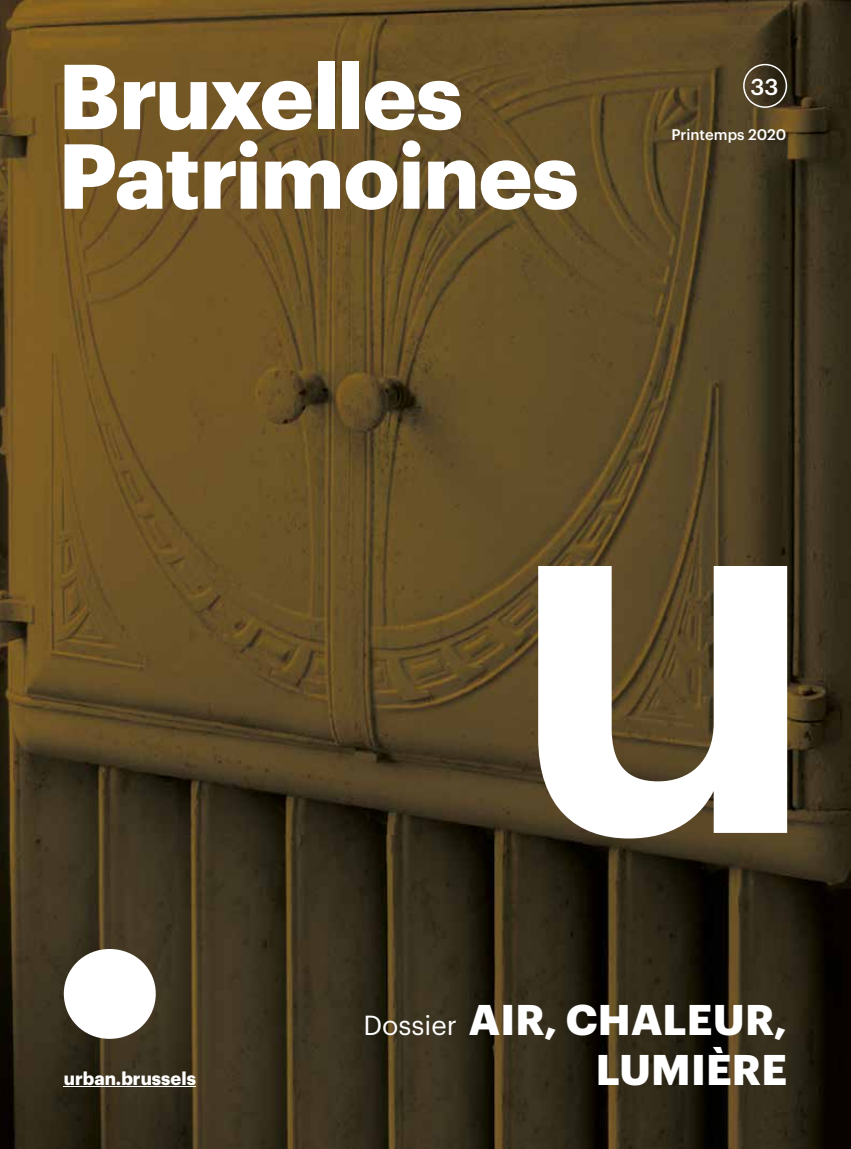
<style>
.page{position:relative;width:851px;height:1149px;background:#fff}
.page>*{position:absolute;margin:0;border:0;box-sizing:border-box;transform-origin:0 0}
.t1{font:700 90px/79.5px "Graphik";letter-spacing:-.015em;color:#fff}
.t2{font:700 42px/50.6px "Graphik";letter-spacing:.005em;color:#fff;text-align:right}
.t3{font:500 22.5px "Graphik";color:#fff}
.t4{font:700 18px "Graphik";color:#fff}
.t5{font:500 15px "Graphik";color:#fff}
.s1{font-weight:400;font-size:27px}
</style>
<div class="page">
<img style="left:0;top:0;width:850px;height:1148px">
<svg style="left:538px;top:566px;width:249px;height:272px"></svg>
<div style="left:64px;top:948px;width:92px;height:90px;background:#fff;border-radius:50%"></div>
<svg style="left:743px;top:64px;width:44px;height:44px;background:#504633"></svg>
<hr style="left:64px;top:1086px;width:132px;height:1px;background:#fff">
<h1 class="t1" style="left:58px;top:49px;width:521px">Bruxelles<br>Patrimoines</h1>
<p class="t3" style="left:750px;top:70px;width:30px">33</p>
<p class="t5" style="left:671px;top:123px;width:116px">Printemps 2020</p>
<p class="t4" style="left:64px;top:1064px;width:134px">urban.brussels</p>
<p class="t2" style="left:363px;top:989px;width:425px"><span class="s1">Dossier</span> AIR, CHALEUR,<br>LUMIÈRE</p>
</div>
